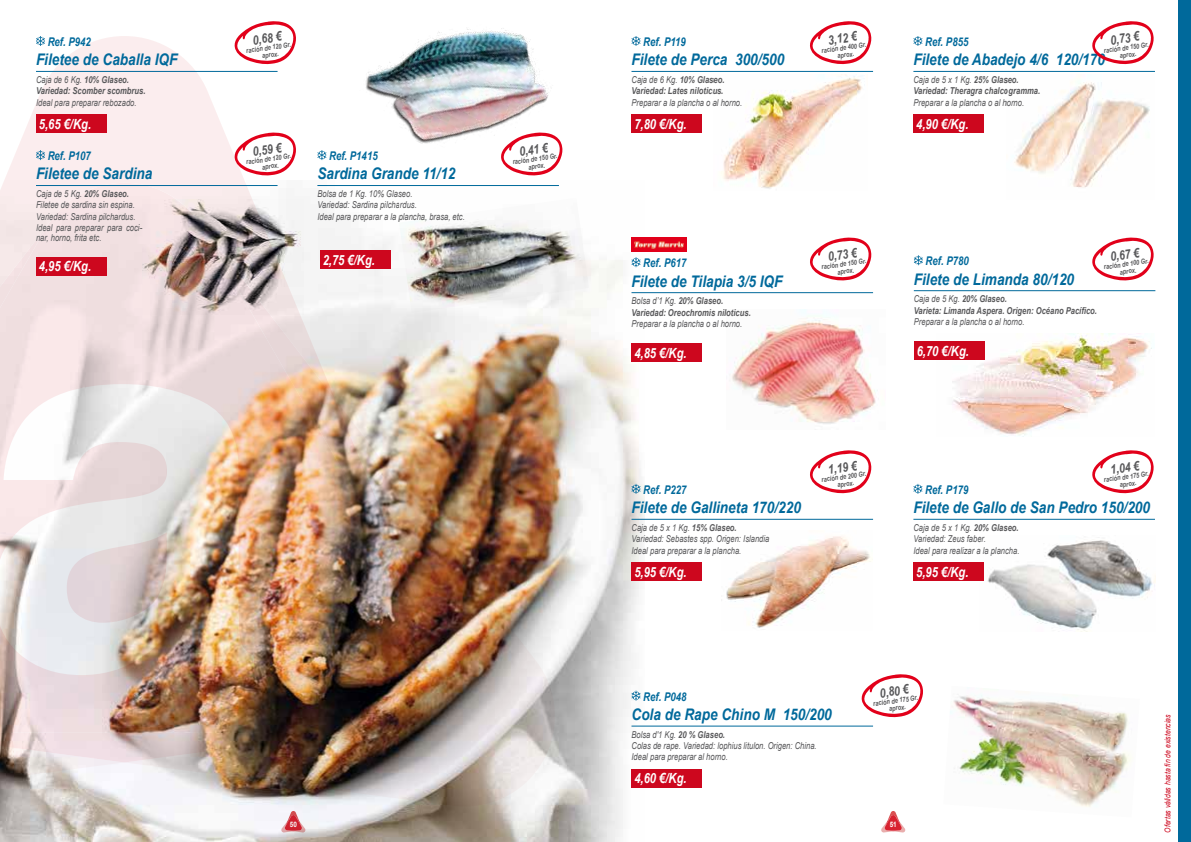
<style>
.page{position:relative;width:1191px;height:842px;background:#fff}
.page>*{position:absolute;margin:0;border:0;box-sizing:border-box;transform-origin:0 0}
.t1{font:italic 700 16px "Arial";color:#00699b;scale:.85 1}
.t2{font:italic 700 14px "Arial";color:#fff;scale:.8 1}
.t3{font:italic 700 13px "Arial";color:#58585a;scale:.8 1}
.t4{font:italic 700 12px "Arial";color:#00699b;scale:.8 1}
.t5{font:italic 9.5px/11.4px "Arial";color:#58585a;scale:.8 1}
.t6{font:italic 700 9.5px/11.4px "Arial";color:#58585a;scale:.8 1}
.t7{font:italic 8px "Arial";color:#cd071e;scale:.85 1}
.t8{font:700 7.5px "Arial";color:#fff;scale:.85 1}
.t9{font:italic 700 7px/7.4px "Arial";color:#58585a;text-align:center;scale:.8 1}
.s1{font-weight:400}
.s2{font-weight:700}
</style>
<div class="page">
<svg style="left:5px;top:36px;width:322px;height:144px;fill:#fbedee"></svg>
<div style="left:1177px;top:0;width:14px;height:842px;background:#00699b"></div>
<svg style="left:881px;top:811px;width:24px;height:21px"></svg>
<img style="left:0;top:180px;width:644px;height:662px">
<img style="left:721px;top:536px;width:150px;height:92px">
<img style="left:979px;top:540px;width:176px;height:91px">
<hr style="left:631px;top:519px;width:242px;height:1px;background:#00699b">
<svg style="left:631px;top:484px;width:9px;height:10px"></svg>
<div style="left:631px;top:562px;width:71px;height:18px;background:#cd071e"></div>
<hr style="left:913px;top:519px;width:242px;height:1px;background:#00699b">
<svg style="left:913px;top:484px;width:9px;height:10px"></svg>
<div style="left:913px;top:562px;width:71px;height:18px;background:#cd071e"></div>
<hr style="left:631px;top:71px;width:242px;height:1px;background:#00699b">
<svg style="left:631px;top:36px;width:9px;height:10px"></svg>
<div style="left:631px;top:115px;width:71px;height:18px;background:#cd071e"></div>
<hr style="left:913px;top:71px;width:242px;height:1px;background:#00699b">
<svg style="left:913px;top:36px;width:9px;height:10px"></svg>
<div style="left:913px;top:115px;width:71px;height:18px;background:#cd071e"></div>
<img style="left:1014px;top:82px;width:136px;height:106px">
<hr style="left:36px;top:185px;width:241px;height:1px;background:#00699b">
<svg style="left:36px;top:150px;width:9px;height:10px"></svg>
<div style="left:36px;top:257px;width:71px;height:18px;background:#cd071e"></div>
<img style="left:142px;top:200px;width:161px;height:115px">
<img style="left:721px;top:75px;width:142px;height:114px">
<hr style="left:36px;top:71px;width:241px;height:1px;background:#00699b">
<svg style="left:36px;top:36px;width:9px;height:10px"></svg>
<div style="left:36px;top:115px;width:71px;height:18px;background:#cd071e"></div>
<img style="left:349px;top:28px;width:223px;height:158px">
<img style="left:732px;top:310px;width:144px;height:114px">
<hr style="left:631px;top:292px;width:242px;height:1px;background:#00699b">
<svg style="left:631px;top:257px;width:9px;height:10px"></svg>
<div style="left:631px;top:344px;width:71px;height:18px;background:#cd071e"></div>
<img style="left:631px;top:238px;width:55px;height:13px">
<img style="left:936px;top:333px;width:216px;height:104px">
<hr style="left:913px;top:290px;width:242px;height:1px;background:#00699b">
<svg style="left:914px;top:255px;width:9px;height:10px"></svg>
<div style="left:913px;top:342px;width:71px;height:18px;background:#cd071e"></div>
<hr style="left:317px;top:185px;width:242px;height:1px;background:#00699b">
<svg style="left:317px;top:150px;width:9px;height:10px"></svg>
<div style="left:320px;top:251px;width:71px;height:18px;background:#cd071e"></div>
<img style="left:399px;top:198px;width:190px;height:115px">
<hr style="left:631px;top:726px;width:242px;height:1px;background:#00699b">
<svg style="left:631px;top:691px;width:9px;height:10px"></svg>
<div style="left:631px;top:769px;width:71px;height:18px;background:#cd071e"></div>
<img style="left:950px;top:694px;width:181px;height:113px">
<svg style="left:234px;top:21px;width:62px;height:44px"></svg>
<svg style="left:234px;top:132px;width:62px;height:44px"></svg>
<svg style="left:500px;top:132px;width:63px;height:44px"></svg>
<svg style="left:810px;top:21px;width:61px;height:44px"></svg>
<svg style="left:810px;top:237px;width:61px;height:44px"></svg>
<svg style="left:810px;top:450px;width:61px;height:44px"></svg>
<svg style="left:861px;top:674px;width:62px;height:44px"></svg>
<svg style="left:1092px;top:21px;width:62px;height:44px"></svg>
<svg style="left:1092px;top:237px;width:62px;height:44px"></svg>
<svg style="left:1092px;top:450px;width:62px;height:44px"></svg>
<p class="t4" style="left:48px;top:34px;width:56px">Ref. P942</p>
<h1 class="t1" style="left:36px;top:49px;width:168px">Filetee de Caballa IQF</h1>
<p class="t6" style="left:36px;top:74px;width:138px"><span class="s1">Caja de 6 Kg.</span> 10% Glaseo.<br>Variedad: Scomber scombrus.</p>
<p class="t5" style="left:36px;top:97px;width:127px">Ideal para preparar rebozado.</p>
<h2 class="t2" style="left:39px;top:114px;width:67px">5,65 €/Kg.</h2>
<p class="t4" style="left:48px;top:148px;width:56px">Ref. P107</p>
<h1 class="t1" style="left:36px;top:163px;width:138px">Filetee de Sardina</h1>
<p class="t5" style="left:36px;top:188px;width:134px">Caja de 5 Kg. <span class="s2">20% Glaseo.<br></span>Filetee de sardina sin espina.<br>Variedad: Sardina pilchardus.<br>Ideal para preparar para coci-</p>
<p class="t5" style="left:36px;top:232px;width:83px">nar, horno, frita etc.</p>
<h2 class="t2" style="left:39px;top:257px;width:67px">4,95 €/Kg.</h2>
<h3 class="t3" style="left:252px;top:31px;width:38px;rotate:-8deg">0,68 €</h3>
<p class="t9" style="left:246px;top:47px;width:58px;rotate:-8deg">ración de 120 Gr. aprox.</p>
<h3 class="t3" style="left:252px;top:143px;width:38px;rotate:-8deg">0,59 €</h3>
<p class="t9" style="left:246px;top:159px;width:58px;rotate:-8deg">ración de 120 Gr. aprox.</p>
<p class="t4" style="left:329px;top:148px;width:62px">Ref. P1415</p>
<h1 class="t1" style="left:317px;top:163px;width:164px">Sardina Grande 11/12</h1>
<p class="t5" style="left:317px;top:188px;width:186px">Bolsa de 1 Kg. 10% Glaseo.<br>Variedad: Sardina pilchardus.<br>Ideal para preparar a la plancha, brasa, etc.</p>
<h2 class="t2" style="left:323px;top:251px;width:67px">2,75 €/Kg.</h2>
<h3 class="t3" style="left:518px;top:143px;width:38px;rotate:-8deg">0,41 €</h3>
<p class="t9" style="left:512px;top:159px;width:58px;rotate:-8deg">ración de 150 Gr. aprox.</p>
<p class="t4" style="left:643px;top:34px;width:55px">Ref. P119</p>
<h1 class="t1" style="left:631px;top:49px;width:181px">Filete de Perca 300/500</h1>
<p class="t6" style="left:631px;top:74px;width:118px"><span class="s1">Caja de 6 Kg.</span> 10% Glaseo.<br>Variedad: Lates niloticus.</p>
<p class="t5" style="left:631px;top:97px;width:140px">Preparar a la plancha o al horno.</p>
<h2 class="t2" style="left:634px;top:114px;width:67px">7,80 €/Kg.</h2>
<h3 class="t3" style="left:827px;top:31px;width:38px;rotate:-8deg">3,12 €</h3>
<p class="t9" style="left:821px;top:47px;width:58px;rotate:-8deg">ración de 400 Gr. aprox.</p>
<p class="t4" style="left:643px;top:255px;width:56px">Ref. P617</p>
<h1 class="t1" style="left:631px;top:270px;width:179px">Filete de Tilapia 3/5 IQF</h1>
<p class="t6" style="left:631px;top:295px;width:151px"><span class="s1">Bolsa d’1 Kg.</span> 20% Glaseo.<br>Variedad: Oreochromis niloticus.</p>
<p class="t5" style="left:631px;top:318px;width:140px">Preparar a la plancha o al horno.</p>
<h2 class="t2" style="left:634px;top:344px;width:67px">4,85 €/Kg.</h2>
<h3 class="t3" style="left:827px;top:248px;width:38px;rotate:-8deg">0,73 €</h3>
<p class="t9" style="left:821px;top:264px;width:58px;rotate:-8deg">ración de 150 Gr. aprox.</p>
<p class="t4" style="left:643px;top:482px;width:56px">Ref. P227</p>
<h1 class="t1" style="left:631px;top:497px;width:201px">Filete de Gallineta 170/220</h1>
<p class="t5" style="left:631px;top:522px;width:174px">Caja de 5 x 1 Kg. <span class="s2">15% Glaseo.<br></span>Variedad: Sebastes spp. Origen: Islandia<br>Ideal para preparar a la plancha.</p>
<h2 class="t2" style="left:634px;top:562px;width:67px">5,95 €/Kg.</h2>
<h3 class="t3" style="left:827px;top:461px;width:38px;rotate:-8deg">1,19 €</h3>
<p class="t9" style="left:821px;top:476px;width:58px;rotate:-8deg">ración de 200 Gr. aprox.</p>
<h3 class="t3" style="left:1109px;top:31px;width:38px;rotate:-8deg">0,73 €</h3>
<p class="t9" style="left:1103px;top:47px;width:58px;rotate:-8deg">ración de 150 Gr. aprox.</p>
<p class="t4" style="left:925px;top:34px;width:56px">Ref. P855</p>
<h1 class="t1" style="left:913px;top:49px;width:227px">Filete de Abadejo 4/6 120/170</h1>
<p class="t6" style="left:913px;top:74px;width:160px"><span class="s1">Caja de 5 x 1 Kg.</span> 25% Glaseo.<br>Variedad: Theragra chalcogramma.</p>
<p class="t5" style="left:913px;top:97px;width:140px">Preparar a la plancha o al horno.</p>
<h2 class="t2" style="left:916px;top:114px;width:67px">4,90 €/Kg.</h2>
<h3 class="t3" style="left:1109px;top:248px;width:38px;rotate:-8deg">0,67 €</h3>
<p class="t9" style="left:1103px;top:264px;width:58px;rotate:-8deg">ración de 100 Gr. aprox.</p>
<p class="t4" style="left:925px;top:253px;width:56px">Ref. P780</p>
<h1 class="t1" style="left:913px;top:268px;width:190px">Filete de Limanda 80/120</h1>
<p class="t6" style="left:913px;top:293px;width:230px"><span class="s1">Caja de 5 Kg.</span> 20% Glaseo.<br>Varieta: Limanda Aspera. Origen: Océano Pacífico.</p>
<p class="t5" style="left:913px;top:316px;width:140px">Preparar a la plancha o al horno.</p>
<h2 class="t2" style="left:916px;top:342px;width:67px">6,70 €/Kg.</h2>
<h3 class="t3" style="left:1109px;top:461px;width:38px;rotate:-8deg">1,04 €</h3>
<p class="t9" style="left:1103px;top:476px;width:58px;rotate:-8deg">ración de 175 Gr. aprox.</p>
<p class="t4" style="left:925px;top:482px;width:56px">Ref. P179</p>
<h1 class="t1" style="left:913px;top:497px;width:280px">Filete de Gallo de San Pedro 150/200</h1>
<p class="t5" style="left:913px;top:522px;width:134px">Caja de 5 x 1 Kg. <span class="s2">20% Glaseo.<br></span>Variedad: Zeus faber.<br>Ideal para realizar a la plancha.</p>
<h2 class="t2" style="left:916px;top:562px;width:67px">5,95 €/Kg.</h2>
<p class="t4" style="left:643px;top:688px;width:56px">Ref. P048</p>
<h1 class="t1" style="left:631px;top:704px;width:237px">Cola de Rape Chino M 150/200</h1>
<p class="t5" style="left:631px;top:729px;width:233px">Bolsa d'1 Kg. <span class="s2">20 % Glaseo.<br></span>Colas de rape. Variedad: lophius litulon. Origen: China.<br>Ideal para preparar al horno.</p>
<h2 class="t2" style="left:634px;top:769px;width:67px">4,60 €/Kg.</h2>
<h3 class="t3" style="left:878px;top:684px;width:38px;rotate:-8deg">0,80 €</h3>
<p class="t9" style="left:872px;top:700px;width:58px;rotate:-8deg">ración de 175 Gr. aprox.</p>
<p class="t8" style="left:290px;top:819px;width:10px">50</p>
<p class="t8" style="left:889px;top:819px;width:10px">51</p>
<p class="t7" style="left:1162px;top:832px;width:140px;rotate:-90deg">Ofertas válidas hasta fin de existencias</p>
</div>
